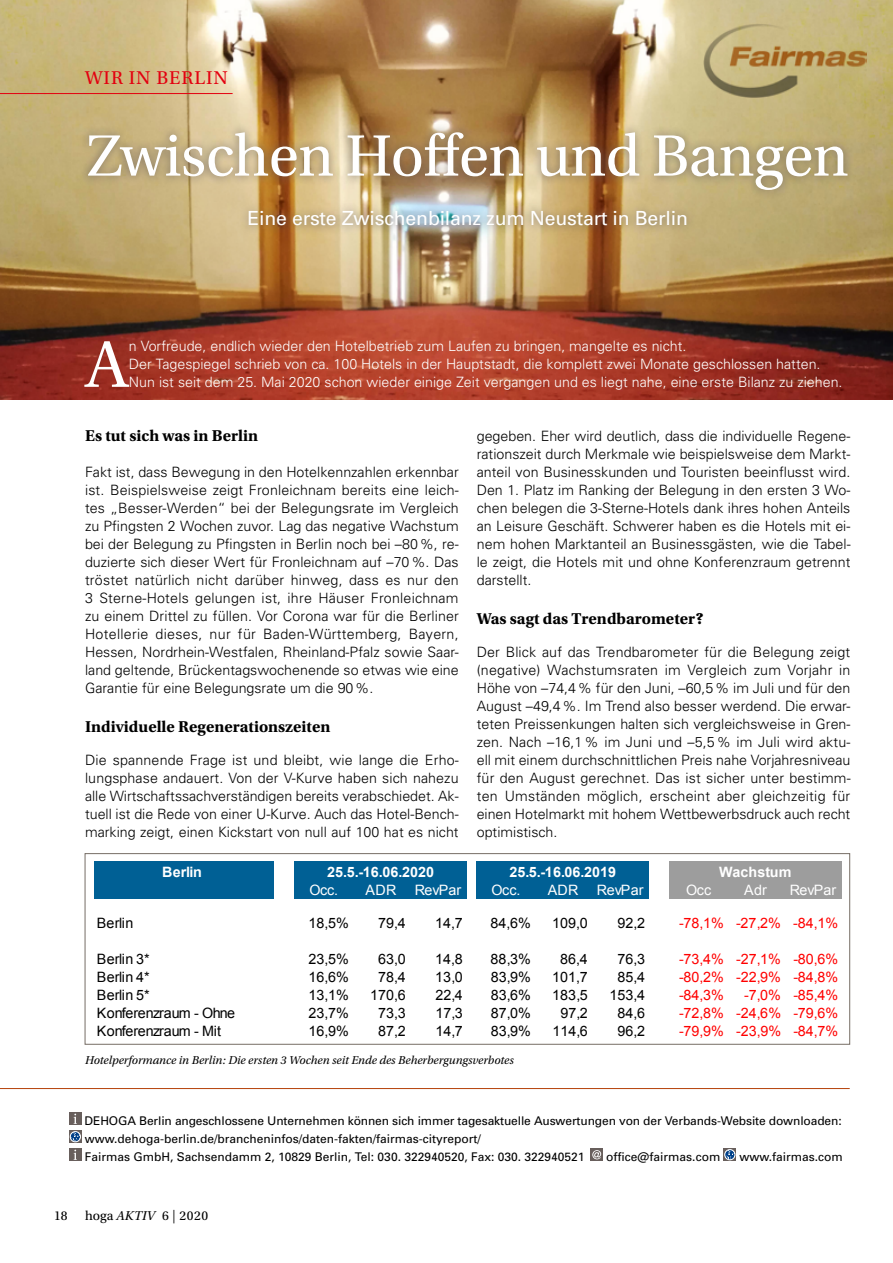
<style>
.page{position:relative;width:893px;height:1263px;background:#fff}
.page>*{position:absolute;margin:0;border:0;box-sizing:border-box;transform-origin:0 0}
.t1{font:69.45px "Utopia Std";color:#fff}
.t2{font:61.5px "Utopia Std";letter-spacing:-.01em;color:#fff}
.t3{font:19.5px "Univers";letter-spacing:-.01em;color:#fff}
.t4{font:19.5px "Utopia Std";letter-spacing:.05em;color:#e3000f}
.t5{font:18.75px "Arial";letter-spacing:.005em;color:#000}
.t6{font:700 16.5px "Utopia Std";color:#000}
.t7{font:300 14.25px/18px "Univers";color:#000;text-align:justify}
.t8{font:300 14.25px/18px "Univers";color:#fff}
.t9{font:14.25px "Arial";letter-spacing:.005em;color:#000}
.t10{font:14.25px "Arial";letter-spacing:.005em;color:#f00}
.t11{font:700 14.25px "Arial";letter-spacing:.005em;color:#fff}
.t12{font:14.25px "Arial";letter-spacing:.005em;color:#fff}
.t13{font:14.25px "Arial";letter-spacing:-.03em;color:#000}
.t14{font:14.25px "Arial";letter-spacing:-.02em;color:#000}
.t15{font:13.5px "Utopia Std";letter-spacing:.02em;color:#000}
.t16{font:13.5px "Utopia Std";color:#000}
.t17{font:12px/18px "Univers";color:#000}
.t18{font:italic 12px "Utopia Std";color:#000}
.s1{font-style:italic}
.s2{font-family:"Formata";font-weight:300}
</style>
<div class="page">
<div style="left:69px;top:1112px;width:12px;height:13px;background:#685f5c"></div>
<svg style="left:74px;top:1113px;width:3px;height:11px"></svg>
<svg style="left:69px;top:1130px;width:13px;height:13px"></svg>
<svg style="left:70px;top:1131px;width:10px;height:11px"></svg>
<div style="left:70px;top:1131px;width:11px;height:11px;border:1px solid #fff;border-radius:50%"></div>
<div style="left:69px;top:1148px;width:12px;height:13px;background:#685f5c"></div>
<svg style="left:74px;top:1149px;width:3px;height:11px"></svg>
<svg style="left:590px;top:1148px;width:13px;height:13px"></svg>
<svg style="left:592px;top:1150px;width:9px;height:9px"></svg>
<svg style="left:724px;top:1148px;width:12px;height:13px"></svg>
<svg style="left:725px;top:1149px;width:10px;height:11px"></svg>
<div style="left:725px;top:1149px;width:10px;height:11px;border:1px solid #fff;border-radius:50%"></div>
<hr style="left:0;top:1088px;width:850px;height:1px;background:#b5420a">
<div style="left:94px;top:861px;width:180px;height:38px;background:#006095"></div>
<div style="left:294px;top:861px;width:172px;height:38px;background:#006095"></div>
<div style="left:476px;top:861px;width:173px;height:38px;background:#006095"></div>
<div style="left:669px;top:861px;width:172px;height:38px;background:#9d9d9d"></div>
<div style="left:85px;top:853px;width:765px;height:191px;border:1px solid #766d65"></div>
<img style="left:0;top:0;width:893px;height:400px">
<div style="left:79px;top:123px;width:778px;height:111px;background:#685f5c;opacity:.75"></div>
<hr style="left:0;top:93px;width:233px;height:1px;background:#e3000f">
<svg style="left:703px;top:21px;width:173px;height:79px"></svg>
<img style="left:703px;top:23px;width:164px;height:75px">
<h3 class="t4" style="left:85px;top:68px;width:144px">WIR IN BERLIN</h3>
<h2 class="t2" style="left:87px;top:122px;width:763px">Zwischen Hoffen und Bangen</h2>
<h3 class="t3" style="left:247px;top:206px;width:442px">Eine erste Zwischenbilanz zum Neustart in Berlin</h3>
<h1 class="t1" style="left:85px;top:327px;width:46px">A</h1>
<p class="t8" style="left:129px;top:336px;width:715px">n Vorfreude, endlich wieder den Hotelbetrieb zum Laufen zu bringen, mangelte es nicht.<br>Der Tagespiegel schrieb von ca. 100 Hotels in der Hauptstadt, die komplett zwei Monate geschlossen hatten.<br>Nun ist seit dem 25. Mai 2020 schon wieder einige Zeit vergangen und es liegt nahe, eine erste Bilanz zu ziehen.</p>
<p class="t6" style="left:85px;top:426px;width:175px">Es tut sich was in Berlin</p>
<p class="t7" style="left:85px;top:462px;width:375px">Fakt ist, dass Bewegung in den Hotelkennzahlen erkennbar ist. Beispielsweise zeigt Fronleichnam bereits eine leich&shy;tes „Besser-Werden“ bei der Belegungsrate im Vergleich zu Pfingsten 2 Wochen zuvor. Lag das negative Wachstum bei der Belegung zu Pfingsten in Berlin noch bei –80%, re&shy;duzierte sich dieser Wert für Fronleichnam auf –70%. Das tröstet natürlich nicht darüber hinweg, dass es nur den 3 Sterne-Hotels gelungen ist, ihre Häuser Fronleichnam zu einem Drittel zu füllen. Vor Corona war für die Berliner Hotellerie dieses, nur für Baden-Württemberg, Bayern, Hessen, Nordrhein-Westfalen, Rheinland-Pfalz sowie Saar&shy;land geltende, Brückentagswochenende so etwas wie eine Garantie für eine Belegungsrate um die 90%.</p>
<p class="t6" style="left:85px;top:717px;width:247px">Individuelle Regenerationszeiten</p>
<p class="t7" style="left:85px;top:750px;width:375px">Die spannende Frage ist und bleibt, wie lange die Erho&shy;lungsphase andauert. Von der V-Kurve haben sich nahezu alle Wirtschaftssachverständigen bereits verabschiedet. Ak&shy;tuell ist die Rede von einer U-Kurve. Auch das Hotel-Bench&shy;marking zeigt, einen Kickstart von null auf 100 hat es nicht</p>
<p class="t7" style="left:477px;top:426px;width:375px">gegeben. Eher wird deutlich, dass die individuelle Regene&shy;rationszeit durch Merkmale wie beispielsweise dem Markt&shy;anteil von Businesskunden und Touristen beeinflusst wird.<br>Den 1. Platz im Ranking der Belegung in den ersten 3 Wo&shy;chen belegen die 3-Sterne-Hotels dank ihres hohen Anteils an Leisure Geschäft. Schwerer haben es die Hotels mit ei&shy;nem hohen Marktanteil an Businessgästen, wie die Tabel&shy;le zeigt, die Hotels mit und ohne Konferenzraum getrennt darstellt.</p>
<p class="t6" style="left:477px;top:609px;width:228px">Was sagt das Trendbarometer?</p>
<p class="t7" style="left:477px;top:642px;width:375px">Der Blick auf das Trendbarometer für die Belegung zeigt (negative) Wachstumsraten im Vergleich zum Vorjahr in Höhe von –74,4% für den Juni, –60,5% im Juli und für den August –49,4%. Im Trend also besser werdend. Die erwar&shy;teten Preissenkungen halten sich vergleichsweise in Gren&shy;zen. Nach –16,1% im Juni und –5,5% im Juli wird aktu&shy;ell mit einem durchschnittlichen Preis nahe Vorjahresniveau für den August gerechnet. Das ist sicher unter bestimm&shy;ten Umständen möglich, erscheint aber gleichzeitig für einen Hotelmarkt mit hohem Wettbewerbsdruck auch recht optimistisch.</p>
<h3 class="t5" style="left:101px;top:808px;width:732px">Hotelperformance in Berlin: Die ersten 3 Wochen seit Ende des Beherbergungsverbotes</h3>
<p class="t11" style="left:327px;top:862px;width:108px">25.5.-16.06.2020</p>
<p class="t11" style="left:509px;top:862px;width:108px">25.5.-16.06.2019</p>
<p class="t11" style="left:719px;top:862px;width:74px">Wachstum</p>
<p class="t11" style="left:162px;top:862px;width:41px">Berlin</p>
<p class="t12" style="left:309px;top:881px;width:30px">Occ.</p>
<p class="t12" style="left:366px;top:881px;width:32px">ADR</p>
<p class="t12" style="left:415px;top:881px;width:48px">RevPar</p>
<p class="t12" style="left:491px;top:881px;width:30px">Occ.</p>
<p class="t12" style="left:548px;top:881px;width:32px">ADR</p>
<p class="t12" style="left:597px;top:881px;width:48px">RevPar</p>
<p class="t12" style="left:686px;top:881px;width:27px">Occ</p>
<p class="t12" style="left:744px;top:881px;width:24px">Adr</p>
<p class="t12" style="left:790px;top:881px;width:48px">RevPar</p>
<p class="t9" style="left:97px;top:914px;width:38px">Berlin</p>
<p class="t9" style="left:308px;top:914px;width:42px">18,5%</p>
<p class="t9" style="left:378px;top:914px;width:29px">79,4</p>
<p class="t9" style="left:435px;top:914px;width:29px">14,7</p>
<p class="t9" style="left:491px;top:914px;width:42px">84,6%</p>
<p class="t9" style="left:552px;top:914px;width:37px">109,0</p>
<p class="t9" style="left:617px;top:914px;width:29px">92,2</p>
<p class="t10" style="left:679px;top:914px;width:161px">-78,1% -27,2% -84,1%</p>
<p class="t9" style="left:97px;top:950px;width:54px">Berlin 3*</p>
<p class="t9" style="left:308px;top:950px;width:42px">23,5%</p>
<p class="t9" style="left:378px;top:950px;width:29px">63,0</p>
<p class="t9" style="left:435px;top:950px;width:29px">14,8</p>
<p class="t9" style="left:491px;top:950px;width:42px">88,3%</p>
<p class="t9" style="left:560px;top:950px;width:29px">86,4</p>
<p class="t9" style="left:617px;top:950px;width:29px">76,3</p>
<p class="t10" style="left:679px;top:950px;width:161px">-73,4% -27,1% -80,6%</p>
<p class="t9" style="left:97px;top:968px;width:54px">Berlin 4*</p>
<p class="t9" style="left:308px;top:968px;width:42px">16,6%</p>
<p class="t9" style="left:378px;top:968px;width:29px">78,4</p>
<p class="t9" style="left:435px;top:968px;width:29px">13,0</p>
<p class="t9" style="left:491px;top:968px;width:42px">83,9%</p>
<p class="t9" style="left:552px;top:968px;width:37px">101,7</p>
<p class="t9" style="left:617px;top:968px;width:29px">85,4</p>
<p class="t10" style="left:679px;top:968px;width:161px">-80,2% -22,9% -84,8%</p>
<p class="t9" style="left:97px;top:985px;width:54px">Berlin 5*</p>
<p class="t9" style="left:309px;top:985px;width:42px">13,1%</p>
<p class="t9" style="left:370px;top:985px;width:37px">170,6</p>
<p class="t9" style="left:435px;top:985px;width:29px">22,4</p>
<p class="t9" style="left:491px;top:985px;width:42px">83,6%</p>
<p class="t9" style="left:552px;top:985px;width:37px">183,5</p>
<p class="t9" style="left:609px;top:985px;width:37px">153,4</p>
<p class="t10" style="left:679px;top:985px;width:46px">-84,3%</p>
<p class="t10" style="left:744px;top:985px;width:95px">-7,0% -85,4%</p>
<p class="t13" style="left:97px;top:1003px;width:140px">Konferenzraum - Ohne</p>
<p class="t9" style="left:309px;top:1003px;width:42px">23,7%</p>
<p class="t9" style="left:378px;top:1003px;width:29px">73,3</p>
<p class="t9" style="left:435px;top:1003px;width:29px">17,3</p>
<p class="t9" style="left:491px;top:1003px;width:42px">87,0%</p>
<p class="t9" style="left:560px;top:1003px;width:29px">97,2</p>
<p class="t9" style="left:617px;top:1003px;width:29px">84,6</p>
<p class="t10" style="left:679px;top:1003px;width:161px">-72,8% -24,6% -79,6%</p>
<p class="t14" style="left:97px;top:1021px;width:126px">Konferenzraum - Mit</p>
<p class="t9" style="left:309px;top:1021px;width:42px">16,9%</p>
<p class="t9" style="left:378px;top:1021px;width:29px">87,2</p>
<p class="t9" style="left:435px;top:1021px;width:29px">14,7</p>
<p class="t9" style="left:491px;top:1021px;width:42px">83,9%</p>
<p class="t9" style="left:552px;top:1021px;width:37px">114,6</p>
<p class="t9" style="left:617px;top:1021px;width:29px">96,2</p>
<p class="t10" style="left:679px;top:1021px;width:161px">-79,9% -23,9% -84,7%</p>
<p class="t18" style="left:85px;top:1054px;width:430px">Hotelperformance in Berlin: Die ersten 3 Wochen seit Ende des Beherbergungsverbotes</p>
<p class="t17" style="left:85px;top:1111px;width:758px">DEHOGA Berlin angeschlossene Unternehmen können sich immer tagesaktuelle Auswertungen von der Verbands-Website downloaden: www.dehoga-berlin.de/brancheninfos/daten-fakten/fairmas-cityreport/<br>Fairmas GmbH, Sachsendamm 2, 10829 Berlin, Tel: 030. 322940520, Fax: 030. 322940521</p>
<p class="t17" style="left:606px;top:1147px;width:116px">office@fairmas.com</p>
<p class="t17" style="left:739px;top:1147px;width:105px">www.fairmas.com</p>
<p class="t16" style="left:54px;top:1208px;width:15px">18</p>
<p class="t15" style="left:85px;top:1208px;width:125px">hoga <span class="s1">AKTIV</span> 6 <span class="s2">|</span> 2020</p>
</div>
